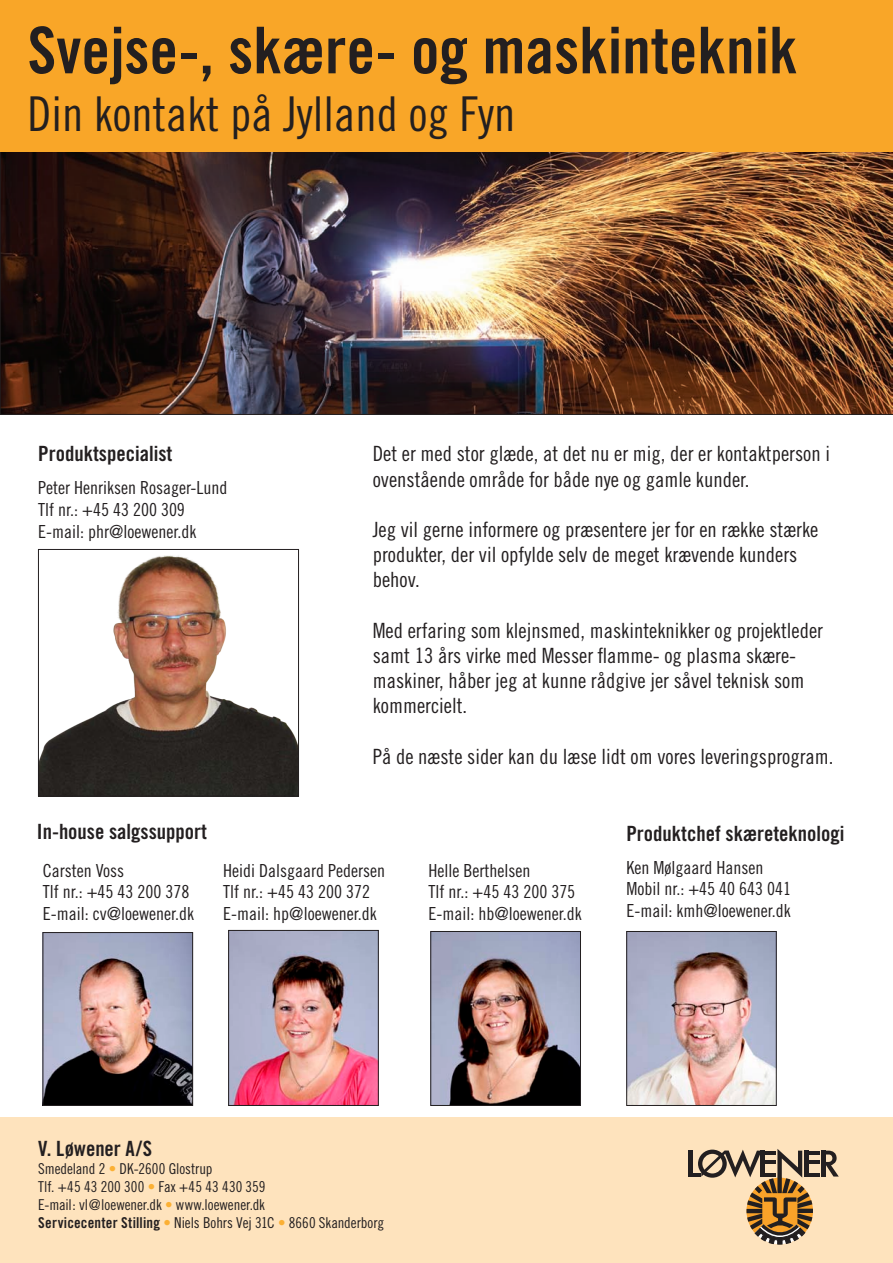
<style>
.page{position:relative;width:893px;height:1263px;background:#fff}
.page>*{position:absolute;margin:0;border:0;box-sizing:border-box;transform-origin:0 0}
.t1{font:64.5px "Trade Gothic Bold Cond Twenty";color:#231f20}
.t2{font:48px "Trade Gothic Cond Eighteen";color:#231f20}
.t3{font:21px/25.2px "Trade Gothic Cond Eighteen";color:#231f20}
.t4{font:21px "Trade Gothic Bold Cond Twenty";color:#231f20}
.t5{font:18px "Trade Gothic Cond Eighteen";color:#231f20}
.t6{font:15px/18px "Trade Gothic Cond Eighteen";letter-spacing:-.005em;color:#231f20}
.s1{color:#fbb034}
.s2{font-family:"Trade Gothic Bold Cond Twenty"}
</style>
<div class="page">
<img style="left:0;top:152px;width:893px;height:263px">
<div style="left:0;top:0;width:893px;height:152px;background:#f9a628"></div>
<div style="left:0;top:1117px;width:893px;height:146px;background:#fee3bd"></div>
<div style="left:688px;top:1150px;width:5px;height:27px;background:#231f20"></div>
<hr style="left:688px;top:1173px;width:13px;height:4px;background:#231f20">
<hr style="left:804px;top:1173px;width:15px;height:4px;background:#231f20">
<hr style="left:804px;top:1160px;width:15px;height:4px;background:#231f20">
<svg style="left:813px;top:1151px;width:6px;height:3px"></svg>
<hr style="left:821px;top:1150px;width:4px;height:27px;background:#231f20">
<svg style="left:825px;top:1150px;width:14px;height:26px"></svg>
<svg style="left:698px;top:1149px;width:115px;height:95px"></svg>
<img style="left:628px;top:933px;width:146px;height:171px">
<div style="left:626px;top:931px;width:150px;height:175px;border:1px solid #231f20"></div>
<img style="left:40px;top:555px;width:257px;height:239px">
<div style="left:38px;top:549px;width:261px;height:247px;border:1px solid #231f20"></div>
<img style="left:230px;top:932px;width:146px;height:172px">
<div style="left:228px;top:930px;width:150px;height:176px;border:1px solid #231f20"></div>
<img style="left:45px;top:934px;width:146px;height:170px">
<div style="left:43px;top:932px;width:150px;height:174px;border:1px solid #231f20"></div>
<img style="left:433px;top:933px;width:146px;height:171px">
<div style="left:431px;top:931px;width:150px;height:175px;border:1px solid #231f20"></div>
<p class="t1" style="left:28px;top:11px;width:771px">Svejse-, skære- og maskinteknik</p>
<p class="t2" style="left:28px;top:85px;width:489px">Din kontakt på Jylland og Fyn</p>
<p class="t4" style="left:38px;top:441px;width:136px">Produktspecialist</p>
<p class="t5" style="left:38px;top:477px;width:191px">Peter Henriksen Rosager-Lund</p>
<p class="t5" style="left:38px;top:499px;width:148px">Tlf nr.: +45 43 200 309</p>
<p class="t5" style="left:38px;top:520px;width:160px">E-mail: phr@loewener.dk</p>
<p class="t3" style="left:373px;top:441px;width:459px">Det er med stor glæde, at det nu er mig, der er kontaktperson i ovenstående område for både nye og gamle kunder.</p>
<p class="t3" style="left:373px;top:517px;width:447px">Jeg vil gerne informere og præsentere jer for en række stærke produkter, der vil opfylde selv de meget krævende kunders behov.</p>
<p class="t3" style="left:373px;top:617px;width:452px">Med erfaring som klejnsmed, maskinteknikker og projektleder samt 13 års virke med Messer flamme- og plasma skære-</p>
<p class="t3" style="left:373px;top:668px;width:433px">maskiner, håber jeg at kunne rådgive jer såvel teknisk som kommercielt.</p>
<p class="t3" style="left:373px;top:743px;width:462px">På de næste sider kan du læse lidt om vores leveringsprogram.</p>
<p class="t4" style="left:37px;top:819px;width:172px">In-house salgssupport</p>
<p class="t4" style="left:626px;top:821px;width:220px">Produktchef skæreteknologi</p>
<p class="t5" style="left:43px;top:860px;width:83px">Carsten Voss</p>
<p class="t5" style="left:43px;top:881px;width:148px">Tlf nr.: +45 43 200 378</p>
<p class="t5" style="left:43px;top:903px;width:153px">E-mail: cv@loewener.dk</p>
<p class="t5" style="left:223px;top:859px;width:163px">Heidi Dalsgaard Pedersen</p>
<p class="t5" style="left:223px;top:881px;width:148px">Tlf nr.: +45 43 200 372</p>
<p class="t5" style="left:223px;top:903px;width:155px">E-mail: hp@loewener.dk</p>
<p class="t5" style="left:429px;top:860px;width:103px">Helle Berthelsen</p>
<p class="t5" style="left:429px;top:881px;width:148px">Tlf nr.: +45 43 200 375</p>
<p class="t5" style="left:429px;top:903px;width:155px">E-mail: hb@loewener.dk</p>
<p class="t5" style="left:626px;top:856px;width:138px">Ken Mølgaard Hansen</p>
<p class="t5" style="left:626px;top:878px;width:166px">Mobil nr.: +45 40 643 041</p>
<p class="t5" style="left:626px;top:900px;width:166px">E-mail: kmh@loewener.dk</p>
<p class="t4" style="left:38px;top:1135px;width:115px">V. Løwener A/S</p>
<p class="t6" style="left:38px;top:1159px;width:229px">Smedeland 2 <span class="s1">•</span> DK-2600 Glostrup<br>Tlf. +45 43 200 300 <span class="s1">•</span> Fax +45 43 430 359<br>E-mail: vl@loewener.dk <span class="s1">•</span> www.loewener.dk</p>
<p class="t6" style="left:38px;top:1213px;width:347px"><span class="s2">Servicecenter Stilling</span> <span class="s1">•</span> Niels Bohrs Vej 31C <span class="s1">•</span> 8660 Skanderborg</p>
</div>
